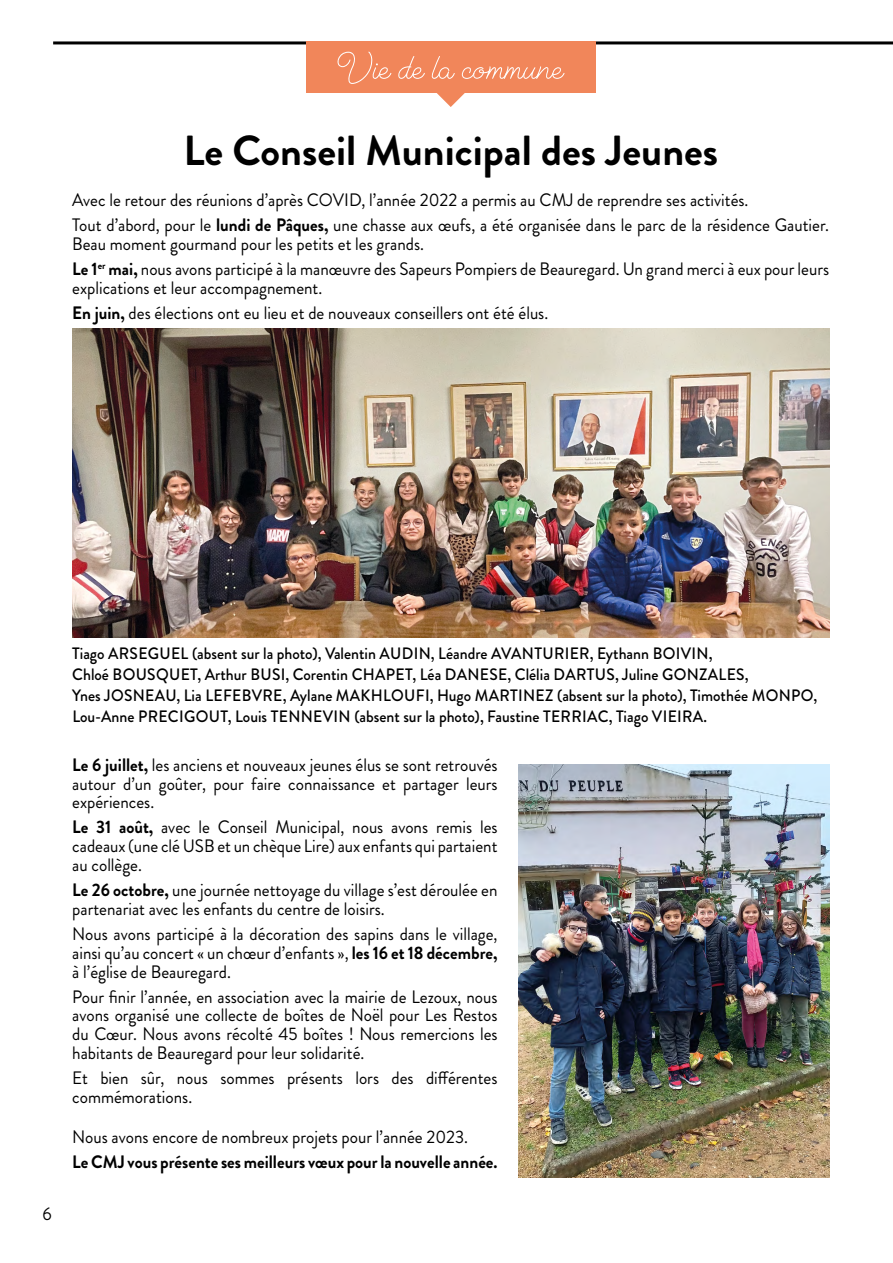
<style>
.page{position:relative;width:893px;height:1263px;background:#fff}
.page>*{position:absolute;margin:0;border:0;box-sizing:border-box;transform-origin:0 0}
.t1{font:51px "Cosmopolitan Script";color:#fff}
.t2{font:700 42px "Brandon Grotesque";color:#000}
.t3{font:18px/18.8px "Brandon Grotesque";color:#000;scale:.95 1}
.t4{font:700 18px "Brandon Grotesque";color:#000;scale:.95 1}
.t5{font:500 16.5px/21px "Brandon Grotesque";color:#000;scale:.95 1}
.s1{font-weight:700}
</style>
<div class="page">
<hr style="left:53px;top:41px;width:840px;height:3px;background:#000">
<svg style="left:436px;top:92px;width:30px;height:15px"></svg>
<div style="left:306px;top:41px;width:289px;height:51px;background:#f1865a"></div>
<img style="left:72px;top:329px;width:757px;height:309px">
<img style="left:519px;top:764px;width:310px;height:414px">
<h1 class="t1" style="left:338px;top:43px;width:227px">Vie de la commune</h1>
<h2 class="t2" style="left:183px;top:122px;width:536px">Le Conseil Municipal des Jeunes</h2>
<p class="t3" style="left:72px;top:188px;width:798px;line-height:25.2px">Avec le retour des réunions d’après COVID, l’année 2022 a permis au CMJ de reprendre ses activités.<br>Tout d’abord, pour le <span class="s1">lundi de Pâques,</span> une chasse aux œufs, a été organisée dans le parc de la résidence Gautier.</p>
<p class="t3" style="left:72px;top:232px;width:798px;line-height:25px">Beau moment gourmand pour les petits et les grands.<br><span class="s1">Le 1</span><sup>er</sup> <span class="s1">mai,</span> nous avons participé à la manœuvre des Sapeurs Pompiers de Beauregard. Un grand merci à eux pour leurs</p>
<p class="t3" style="left:72px;top:275px;width:502px;line-height:25.2px">explications et leur accompagnement.<br><span class="s1">En juin,</span> des élections ont eu lieu et de nouveaux conseillers ont été élus.</p>
<p class="t3" style="left:43px;top:1205px;width:11px">6</p>
<p class="t5" style="left:72px;top:643px;width:786px">Tiago ARSEGUEL (absent sur la photo), Valentin AUDIN, Léandre AVANTURIER, Eythann BOIVIN,<br>Chloé BOUSQUET, Arthur BUSI, Corentin CHAPET, Léa DANESE, Clélia DARTUS, Juline GONZALES,<br>Ynes JOSNEAU, Lia LEFEBVRE, Aylane MAKHLOUFI, Hugo MARTINEZ (absent sur la photo), Timothée MONPO, Lou-Anne PRECIGOUT, Louis TENNEVIN (absent sur la photo), Faustine TERRIAC, Tiago VIEIRA.</p>
<p class="t3" style="left:72px;top:755px;width:449px;text-align:justify"><span class="s1">Le 6 juillet,</span> les anciens et nouveaux jeunes élus se sont retrouvés autour d’un goûter, pour faire connaissance et partager leurs expériences.</p>
<p class="t3" style="left:72px;top:818px;width:449px;text-align:justify"><span class="s1">Le 31 août,</span> avec le Conseil Municipal, nous avons remis les cadeaux (une clé USB et un chèque Lire) aux enfants qui partaient au collège.</p>
<p class="t3" style="left:72px;top:881px;width:449px"><span class="s1">Le 26 octobre,</span> une journée nettoyage du village s’est déroulée en partenariat avec les enfants du centre de loisirs.</p>
<p class="t3" style="left:72px;top:925px;width:449px;text-align:justify">Nous avons participé à la décoration des sapins dans le village, ainsi qu’au concert « un chœur d’enfants », <span class="s1">les 16 et 18 décembre, </span>à l’église de Beauregard.</p>
<p class="t3" style="left:72px;top:987px;width:449px;text-align:justify">Pour finir l’année, en association avec la mairie de Lezoux, nous avons organisé une collecte de boîtes de Noël pour Les Restos du Cœur. Nous avons récolté 45 boîtes ! Nous remercions les habitants de Beauregard pour leur solidarité.</p>
<p class="t3" style="left:72px;top:1069px;width:449px">Et bien sûr, nous sommes présents lors des différentes commémorations.</p>
<p class="t3" style="left:72px;top:1127px;width:418px">Nous avons encore de nombreux projets pour l’année 2023.</p>
<p class="t4" style="left:72px;top:1149px;width:449px">Le CMJ vous présente ses meilleurs vœux pour la nouvelle année.</p>
</div>
